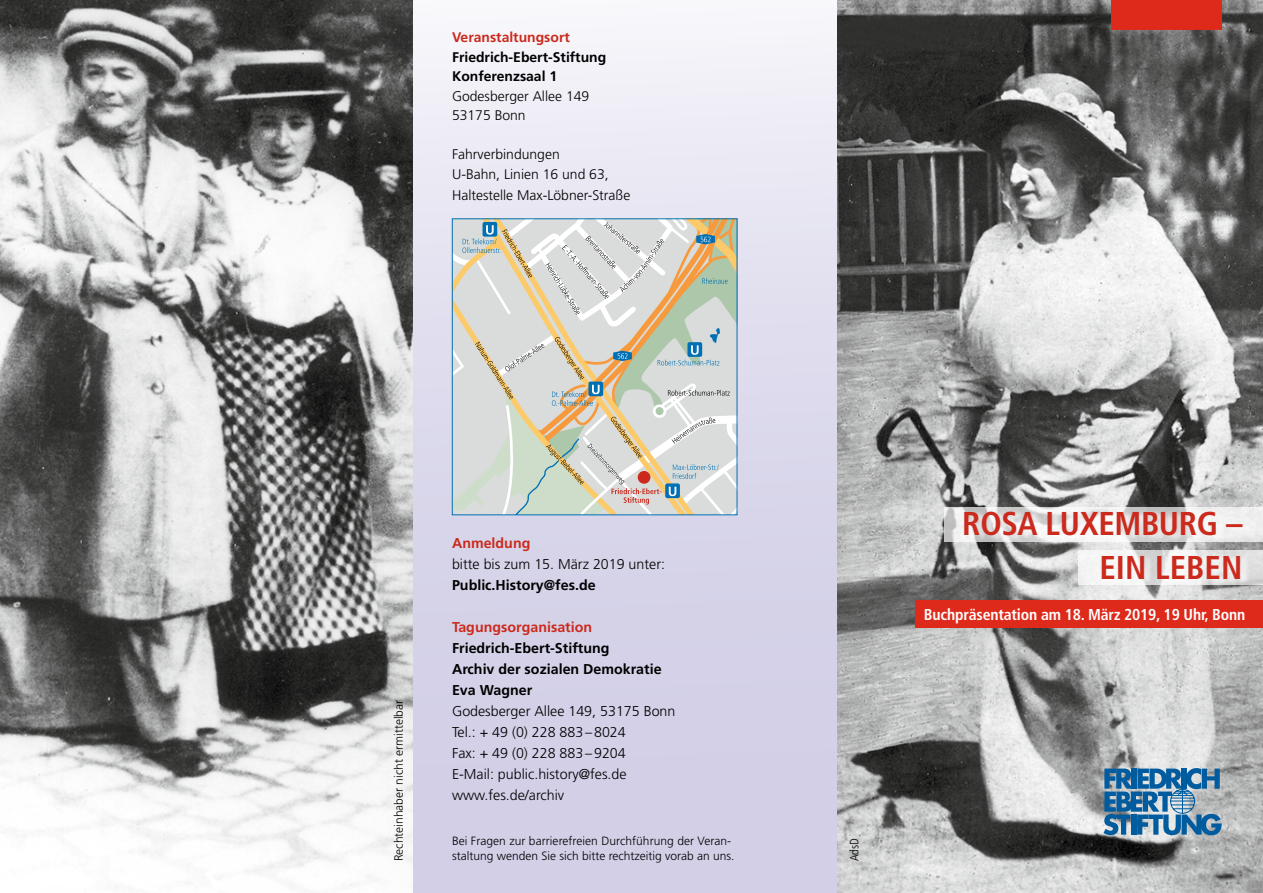
<style>
.page{position:relative;width:1263px;height:893px;background:#fff}
.page>*{position:absolute;margin:0;border:0;box-sizing:border-box;transform-origin:0 0}
.t1{font:700 condensed 33px/43.5px "Frutiger";letter-spacing:-.01em;color:#cb2a1d;text-align:right}
.t2{font:700 condensed 15.75px "Frutiger";letter-spacing:-.01em;color:#fff}
.t3{font:300 14.25px/21px "Frutiger";color:#000}
.t4{font:700 14.25px/21px "Frutiger CE";color:#000}
.t5{font:700 14.25px "Frutiger";color:#000}
.t6{font:700 14.25px "Frutiger CE";color:#cb2a1d}
.t7{font:700 14.25px "Frutiger";color:#cb2a1d}
.t8{font:300 13.95px/19.5px "Frutiger";color:#000}
.t9{font:700 13.95px/19.5px "Frutiger";color:#000}
.t10{font:700 13.95px "Frutiger";color:#cb2a1d}
.t11{font:300 12px/15px "Frutiger";color:#000}
.t12{font:300 condensed 12px "Frutiger";color:#000}
</style>
<div class="page">
<div style="left:412px;top:0;width:426px;height:893px;background:linear-gradient(to bottom,#f1f0f7,#cbc8e3)"></div>
<img style="left:838px;top:0;width:425px;height:893px">
<div style="left:1111px;top:0;width:111px;height:30px;background:#dd2a1b"></div>
<div style="left:916px;top:600px;width:347px;height:28px;background:#dd2a1b"></div>
<svg style="left:1103px;top:768px;width:119px;height:67px"></svg>
<svg style="left:452px;top:219px;width:285px;height:296px"></svg>
<img style="left:0;top:0;width:412px;height:893px">
<svg style="left:944px;top:508px;width:319px;height:34px;fill:#ededed"></svg>
<div style="left:1078px;top:550px;width:185px;height:34px;background:linear-gradient(to bottom,#e8e8e8,#d1d1d1)"></div>
<div style="left:966px;top:510px;width:286px;height:76px;background:#fff;opacity:.75"></div>
<p class="t10" style="left:452px;top:29px;width:119px">Veranstaltungsort</p>
<p class="t9" style="left:452px;top:47px;width:156px">Friedrich-Ebert-Stiftung<br>Konferenzsaal 1</p>
<p class="t8" style="left:452px;top:86px;width:139px">Godesberger Allee 149<br>53175 Bonn</p>
<p class="t8" style="left:452px;top:145px;width:158px">Fahrverbindungen<br>U-Bahn, Linien 16 und 63,</p>
<p class="t8" style="left:452px;top:185px;width:180px">Haltestelle Max-Löbner-Straße</p>
<p class="t11" style="left:391px;top:861px;width:163px;rotate:-90deg">Rechteinhaber nicht ermittelbar</p>
<p class="t7" style="left:452px;top:534px;width:80px">Anmeldung</p>
<p class="t3" style="left:452px;top:553px;width:215px">bitte bis zum 15. März 2019 unter:</p>
<p class="t5" style="left:452px;top:576px;width:145px">Public.History@fes.de</p>
<p class="t6" style="left:452px;top:618px;width:142px">Tagungsorganisation</p>
<p class="t4" style="left:452px;top:637px;width:211px">Friedrich-Ebert-Stiftung<br>Archiv der sozialen Demokratie<br>Eva Wagner</p>
<p class="t3" style="left:452px;top:700px;width:225px">Godesberger Allee 149, 53175 Bonn<br>Tel.: + 49 (0) 228 883–8024<br>Fax: + 49 (0) 228 883–9204<br>E-Mail: public.history@fes.de www.fes.de/archiv</p>
<p class="t11" style="left:452px;top:833px;width:284px">Bei Fragen zur barrierefreien Durchführung der Veran&shy;staltung wenden Sie sich bitte rechtzeitig vorab an uns.</p>
<h1 class="t1" style="left:962px;top:502px;width:282px">ROSA LUXEMBURG –<br>EIN LEBEN</h1>
<p class="t2" style="left:924px;top:605px;width:323px">Buchpräsentation am 18. März 2019, 19 Uhr, Bonn</p>
<p class="t12" style="left:848px;top:861px;width:25px;rotate:-90deg">AdsD</p>
</div>
